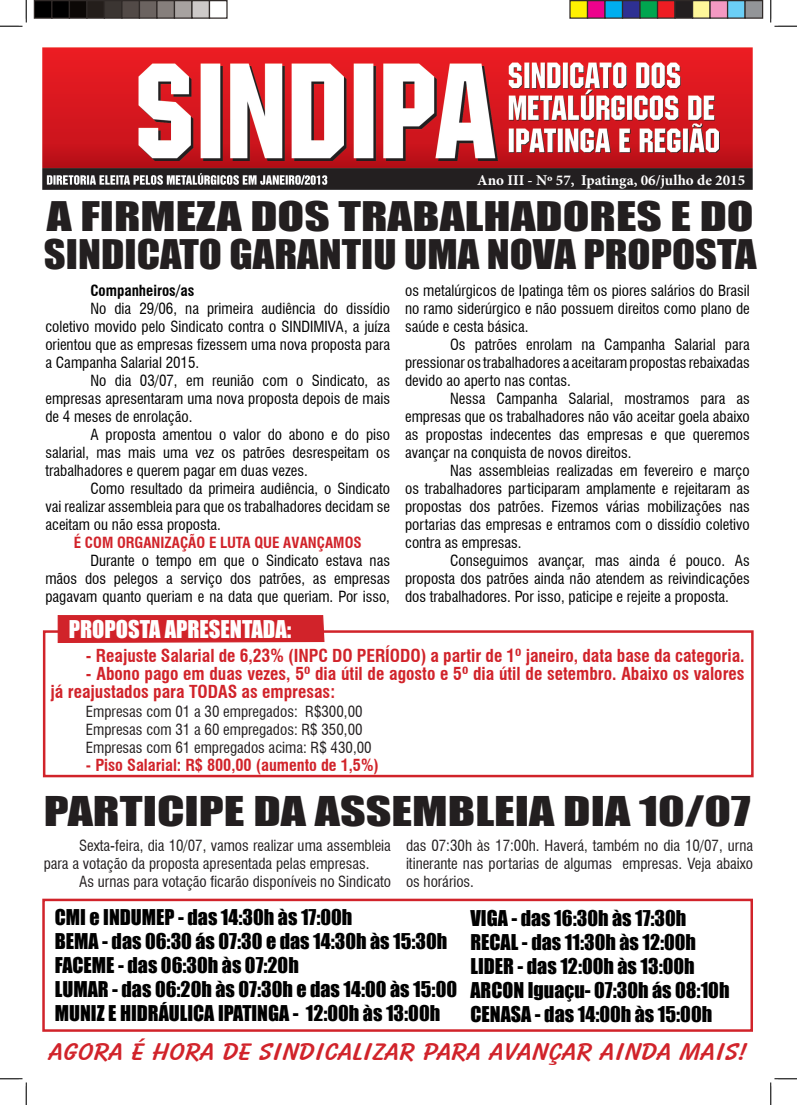
<style>
.page{position:relative;width:797px;height:1105px;background:#fff}
.page>*{position:absolute;margin:0;border:0;box-sizing:border-box;transform-origin:0 0}
.Titulo_principal{font:37.75px "Impact";color:#231f20;scale:1.32 1}
.Titulo_principal-2{font:37.5px/37.5px "Impact";color:#231f20;scale:1.31 1}
.Titulo_principal-3{font:700 24.62px "Balloon BT";color:#d1232a;scale:1.32 1}
.Corpo_texto{font:22.5px "Impact";color:#fff}
.Corpo_texto-2{font:20px "Impact";color:#000}
.Corpo_texto-3{font:700 condensed 17.5px/18.1px "Swiss 721 BT";color:#d1232a}
.Corpo_texto-4{font:700 condensed 16.25px "Swiss 721 BT";color:#d1232a}
.t1{font:condensed 15px/18px "Swiss 721 BT";color:#000;text-align:justify}
.Corpo_texto-5{font:condensed 15px/18.1px "Swiss 721 BT";color:#231f20}
.t2{font:700 15px "Minion Pro";color:#fff}
.t3{font:700 condensed 15px "Swiss 721 BT";color:#d1232a}
.t4{font:700 condensed 15px "Swiss 721 BT";color:#000}
</style>
<div class="page">
<div style="left:43px;top:630px;width:710px;height:147px;border:2px solid #d1232a"></div>
<img style="left:43px;top:48px;width:709px;height:142px">
<div style="left:42px;top:899px;width:711px;height:133px;border:2px solid #d1232a"></div>
<svg style="left:57px;top:615px;width:268px;height:28px;background:#d2282f"></svg>
<svg style="left:0;top:0;width:27px;height:27px"></svg>
<svg style="left:0;top:1078px;width:27px;height:27px"></svg>
<svg style="left:770px;top:0;width:27px;height:27px"></svg>
<svg style="left:770px;top:1078px;width:27px;height:27px"></svg>
<div style="left:34px;top:1px;width:18px;height:17px;background:#000"></div>
<div style="left:34px;top:0;width:18px;height:19px;border:1px solid #302a28"></div>
<div style="left:52px;top:1px;width:17px;height:17px;background:#000"></div>
<div style="left:51px;top:0;width:19px;height:19px;border:1px solid #302a28"></div>
<div style="left:69px;top:1px;width:18px;height:17px;background:#0c0806"></div>
<div style="left:69px;top:0;width:19px;height:19px;border:1px solid #302a28"></div>
<div style="left:87px;top:1px;width:17px;height:17px;background:#241e1b"></div>
<div style="left:86px;top:0;width:19px;height:19px;border:1px solid #302a28"></div>
<div style="left:104px;top:1px;width:18px;height:17px;background:#3b3532"></div>
<div style="left:104px;top:0;width:18px;height:19px;border:1px solid #302a28"></div>
<div style="left:122px;top:1px;width:17px;height:17px;background:#524a47"></div>
<div style="left:121px;top:0;width:19px;height:19px;border:1px solid #302a28"></div>
<div style="left:139px;top:1px;width:18px;height:17px;background:#6b6360"></div>
<div style="left:139px;top:0;width:19px;height:19px;border:1px solid #302a28"></div>
<div style="left:157px;top:1px;width:17px;height:17px;background:#867f7c"></div>
<div style="left:156px;top:0;width:19px;height:19px;border:1px solid #302a28"></div>
<div style="left:174px;top:1px;width:18px;height:17px;background:#a7a2a0"></div>
<div style="left:174px;top:0;width:18px;height:19px;border:1px solid #302a28"></div>
<div style="left:192px;top:1px;width:17px;height:17px;background:#cdc9c8"></div>
<div style="left:191px;top:0;width:19px;height:19px;border:1px solid #302a28"></div>
<div style="left:209px;top:0;width:19px;height:19px;border:1px solid #302a28"></div>
<div style="left:570px;top:1px;width:17px;height:17px;background:#fff101"></div>
<div style="left:569px;top:0;width:19px;height:19px;border:1px solid #302a28"></div>
<div style="left:587px;top:1px;width:18px;height:17px;background:#ed028c"></div>
<div style="left:587px;top:0;width:18px;height:19px;border:1px solid #302a28"></div>
<div style="left:605px;top:1px;width:17px;height:17px;background:#00aeef"></div>
<div style="left:604px;top:0;width:19px;height:19px;border:1px solid #302a28"></div>
<div style="left:622px;top:1px;width:18px;height:17px;background:#2e3092"></div>
<div style="left:622px;top:0;width:18px;height:19px;border:1px solid #302a28"></div>
<div style="left:640px;top:1px;width:17px;height:17px;background:#00a54f"></div>
<div style="left:639px;top:0;width:19px;height:19px;border:1px solid #302a28"></div>
<div style="left:657px;top:1px;width:18px;height:17px;background:#ee1d23"></div>
<div style="left:657px;top:0;width:18px;height:19px;border:1px solid #302a28"></div>
<div style="left:675px;top:1px;width:17px;height:17px;background:#231f20"></div>
<div style="left:674px;top:0;width:19px;height:19px;border:1px solid #302a28"></div>
<div style="left:692px;top:1px;width:18px;height:17px;background:#fff79a"></div>
<div style="left:692px;top:0;width:18px;height:19px;border:1px solid #302a28"></div>
<div style="left:710px;top:1px;width:17px;height:17px;background:#f499c2"></div>
<div style="left:709px;top:0;width:19px;height:19px;border:1px solid #302a28"></div>
<div style="left:727px;top:1px;width:18px;height:17px;background:#6bcff6"></div>
<div style="left:727px;top:0;width:18px;height:19px;border:1px solid #302a28"></div>
<div style="left:745px;top:1px;width:17px;height:17px;background:#939598"></div>
<div style="left:744px;top:0;width:19px;height:19px;border:1px solid #302a28"></div>
<p class="t2" style="left:477px;top:170px;width:269px">Ano III - Nº 57, Ipatinga, 06/julho de 2015</p>
<p class="Titulo_principal-2" style="left:44px;top:197px;width:545px">A FIRMEZA DOS TRABALHADORES E DO<br>SINDICATO GARANTIU UMA NOVA PROPOSTA</p>
<p class="t4" style="left:90px;top:282px;width:105px">Companheiros/as</p>
<p class="t1" style="left:45px;top:300px;width:346px;text-indent:45px">No dia 29/06, na primeira audiência do dissídio coletivo movido pelo Sindicato contra o SINDIMIVA, a juíza orientou que as empresas fizessem uma nova proposta para a Campanha Salarial 2015.</p>
<p class="t1" style="left:45px;top:372px;width:346px;text-indent:45px">No dia 03/07, em reunião com o Sindicato, as empresas apresentaram uma nova proposta depois de mais de 4 meses de enrolação.</p>
<p class="t1" style="left:45px;top:426px;width:346px;text-indent:45px">A proposta amentou o valor do abono e do piso salarial, mas mais uma vez os patrões desrespeitam os trabalhadores e querem pagar em duas vezes.</p>
<p class="t1" style="left:45px;top:480px;width:346px;text-indent:45px">Como resultado da primeira audiência, o Sindicato vai realizar assembleia para que os trabalhadores decidam se aceitam ou não essa proposta.</p>
<p class="t3" style="left:74px;top:534px;width:289px">É COM ORGANIZAÇÃO E LUTA QUE AVANÇAMOS</p>
<p class="t1" style="left:45px;top:552px;width:346px;text-indent:45px">Durante o tempo em que o Sindicato estava nas mãos dos pelegos a serviço dos patrões, as empresas pagavam quanto queriam e na data que queriam. Por isso,</p>
<p class="t1" style="left:405px;top:282px;width:346px">os metalúrgicos de Ipatinga têm os piores salários do Brasil no ramo siderúrgico e não possuem direitos como plano de saúde e cesta básica.</p>
<p class="t1" style="left:405px;top:336px;width:346px;text-indent:45px">Os patrões enrolam na Campanha Salarial para pressionar os trabalhadores a aceitaram propostas rebaixadas devido ao aperto nas contas.</p>
<p class="t1" style="left:405px;top:390px;width:346px;text-indent:45px">Nessa Campanha Salarial, mostramos para as empresas que os trabalhadores não vão aceitar goela abaixo as propostas indecentes das empresas e que queremos avançar na conquista de novos direitos.</p>
<p class="t1" style="left:405px;top:462px;width:346px;text-indent:45px">Nas assembleias realizadas em fevereiro e março os trabalhadores participaram amplamente e rejeitaram as propostas dos patrões. Fizemos várias mobilizações nas portarias das empresas e entramos com o dissídio coletivo contra as empresas.</p>
<p class="t1" style="left:405px;top:552px;width:346px;text-indent:45px">Conseguimos avançar, mas ainda é pouco. As proposta dos patrões ainda não atendem as reivindicações dos trabalhadores. Por isso, paticipe e rejeite a proposta.</p>
<p class="Corpo_texto" style="left:69px;top:612px;width:224px">PROPOSTA APRESENTADA:</p>
<p class="Corpo_texto-3" style="left:86px;top:647px;width:660px">- Reajuste Salarial de 6,23% (INPC DO PERÍODO) a partir de 1º janeiro, data base da categoria.</p>
<p class="Corpo_texto-3" style="left:50px;top:665px;width:695px;text-indent:35px">- Abono pago em duas vezes, 5º dia útil de agosto e 5º dia útil de setembro. Abaixo os valores já reajustados para TODAS as empresas:</p>
<p class="Corpo_texto-5" style="left:86px;top:702px;width:278px">Empresas com 01 a 30 empregados: R$300,00</p>
<p class="Corpo_texto-5" style="left:86px;top:720px;width:278px">Empresas com 31 a 60 empregados: R$ 350,00</p>
<p class="Corpo_texto-5" style="left:86px;top:738px;width:287px">Empresas com 61 empregados acima: R$ 430,00</p>
<p class="Corpo_texto-4" style="left:86px;top:755px;width:294px">- Piso Salarial: R$ 800,00 (aumento de 1,5%)</p>
<p class="Titulo_principal" style="left:44px;top:782px;width:537px">PARTICIPE DA ASSEMBLEIA DIA 10/07</p>
<p class="Corpo_texto-5" style="left:44px;top:836px;width:349px;text-indent:35px">Sexta-feira, dia 10/07, vamos realizar uma assembleia para a votação da proposta apresentada pelas empresas.</p>
<p class="Corpo_texto-5" style="left:79px;top:872px;width:313px">As urnas para votação ficarão disponíveis no Sindicato</p>
<p class="Corpo_texto-5" style="left:406px;top:836px;width:349px;text-align:justify">das 07:30h às 17:00h. Haverá, também no dia 10/07, urna itinerante nas portarias de algumas empresas. Veja abaixo os horários.</p>
<p class="Corpo_texto-2" style="left:55px;top:902px;width:299px">CMI e INDUMEP - das 14:30h às 17:00h</p>
<p class="Corpo_texto-2" style="left:55px;top:926px;width:394px">BEMA - das 06:30 ás 07:30 e das 14:30h às 15:30h</p>
<p class="Corpo_texto-2" style="left:55px;top:950px;width:245px">FACEME - das 06:30h às 07:20h</p>
<p class="Corpo_texto-2" style="left:55px;top:974px;width:404px">LUMAR - das 06:20h às 07:30h e das 14:00 às 15:00</p>
<p class="Corpo_texto-2" style="left:55px;top:998px;width:387px">MUNIZ E HIDRÁULICA IPATINGA - 12:00h às 13:00h</p>
<p class="Corpo_texto-2" style="left:470px;top:903px;width:217px">VIGA - das 16:30h às 17:30h</p>
<p class="Corpo_texto-2" style="left:470px;top:927px;width:227px">RECAL - das 11:30h às 12:00h</p>
<p class="Corpo_texto-2" style="left:470px;top:951px;width:226px">LIDER - das 12:00h às 13:00h</p>
<p class="Corpo_texto-2" style="left:470px;top:975px;width:260px">ARCON Iguaçu- 07:30h ás 08:10h</p>
<p class="Corpo_texto-2" style="left:470px;top:999px;width:243px">CENASA - das 14:00h às 15:00h</p>
<p class="Titulo_principal-3" style="left:49px;top:1037px;width:530px">AGORA É HORA DE SINDICALIZAR PARA AVANÇAR AINDA MAIS!</p>
</div>
